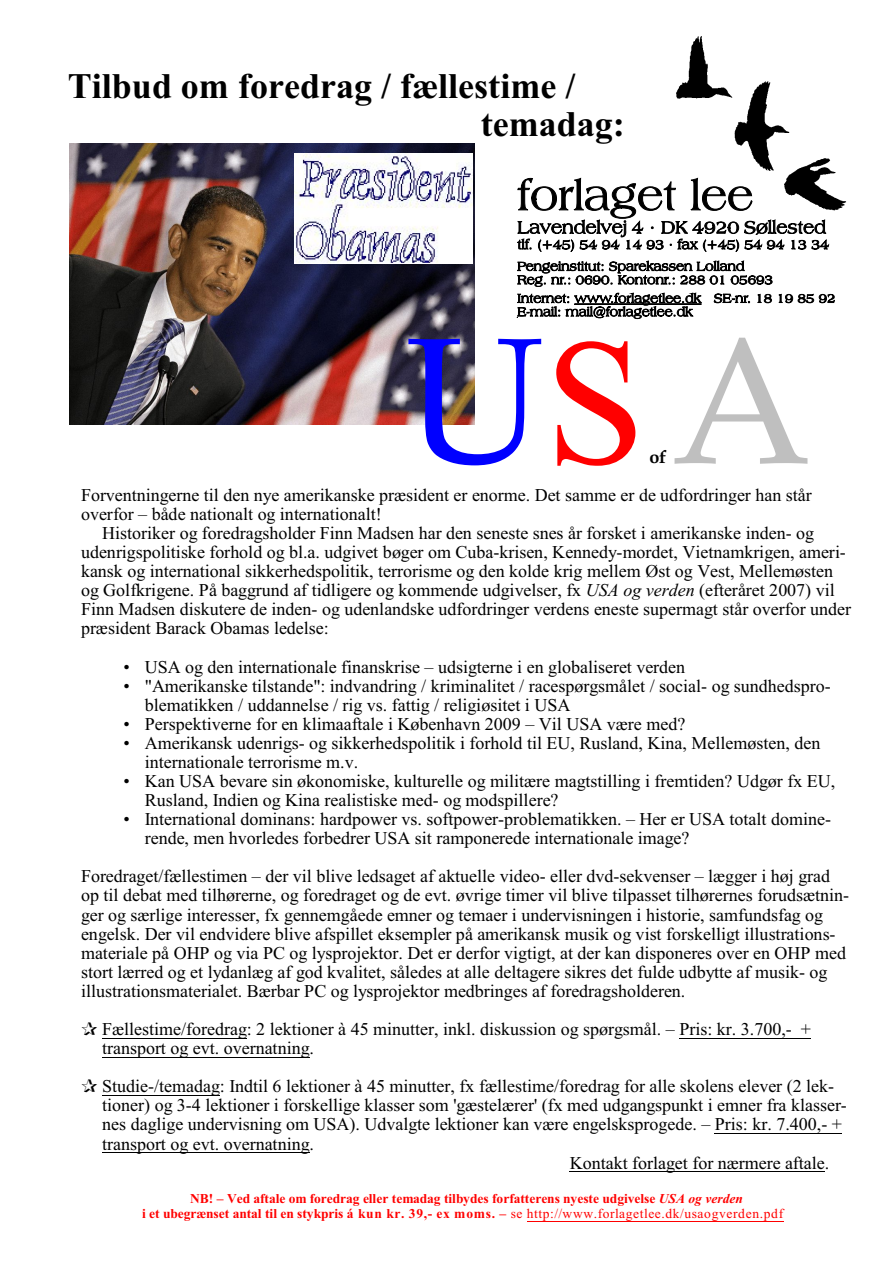
<style>
.page{position:relative;width:894px;height:1263px;background:#fff}
.page>*{position:absolute;margin:0;border:0;box-sizing:border-box;transform-origin:0 0}
.t1{font:179.85px "Book Antiqua";color:#00f}
.t2{font:700 36px/37.8px "Times";color:#000}
.t3{font:18px/19px "Times";color:#000}
.t4{font:700 18px "Book Antiqua";color:#000}
.t5{font:700 13.5px/15.5px "Times";color:#f00;text-align:center}
.s1{font-family:"Times";color:#f00}
.s2{color:#bfbfbf}
.s3{font-style:italic}
.s4{font-weight:400}
</style>
<div class="page">
<img style="left:69px;top:144px;width:406px;height:280px">
<img style="left:676px;top:36px;width:171px;height:175px">
<svg style="left:517px;top:168px;width:312px;height:84px"></svg>
<svg style="left:517px;top:261px;width:255px;height:26px"></svg>
<svg style="left:517px;top:293px;width:184px;height:26px"></svg>
<svg style="left:714px;top:294px;width:36px;height:9px"></svg>
<svg style="left:758px;top:294px;width:14px;height:9px"></svg>
<svg style="left:779px;top:294px;width:56px;height:9px"></svg>
<img style="left:294px;top:154px;width:179px;height:109px">
<hr style="left:102px;top:1038px;width:145px;height:1px;background:#000">
<hr style="left:680px;top:1038px;width:131px;height:1px;background:#000">
<hr style="left:102px;top:1057px;width:208px;height:1px;background:#000">
<hr style="left:102px;top:1095px;width:118px;height:1px;background:#000">
<hr style="left:715px;top:1133px;width:127px;height:1px;background:#000">
<hr style="left:102px;top:1152px;width:208px;height:1px;background:#000">
<hr style="left:570px;top:1171px;width:255px;height:1px;background:#000">
<hr style="left:527px;top:1221px;width:257px;height:1px;background:#f00">
<h2 class="t2" style="left:481px;top:71px;width:146px;text-indent:-413px">Tilbud om foredrag / fællestime / temadag:</h2>
<h1 class="t1" style="left:405px;top:332px;width:408px">U<span class="s1">S</span><span class="s2">A</span></h1>
<p class="t4" style="left:650px;top:450px;width:19px">of</p>
<p class="t3" style="left:81px;top:487px;width:732px">Forventningerne til den nye amerikanske præsident er enorme. Det samme er de udfordringer han står</p>
<p class="t3" style="left:81px;top:506px;width:302px">overfor – både nationalt og internationalt!</p>
<p class="t3" style="left:102px;top:525px;width:713px">Historiker og foredragsholder Finn Madsen har den seneste snes år forsket i amerikanske inden- og</p>
<p class="t3" style="left:81px;top:544px;width:766px">udenrigspolitiske forhold og bl.a. udgivet bøger om Cuba-krisen, Kennedy-mordet, Vietnamkrigen, ameri-</p>
<p class="t3" style="left:81px;top:563px;width:754px">kansk og international sikkerhedspolitik, terrorisme og den kolde krig mellem Øst og Vest, Mellemøsten</p>
<p class="t3" style="left:81px;top:582px;width:755px">og Golfkrigene. På baggrund af tidligere og kommende udgivelser, fx <span class="s3">USA og verden</span> (efteråret 2007) vil</p>
<p class="t3" style="left:81px;top:602px;width:772px">Finn Madsen diskutere de inden- og udenlandske udfordringer verdens eneste supermagt står overfor under</p>
<p class="t3" style="left:81px;top:621px;width:249px">præsident Barack Obamas ledelse:</p>
<p class="t3" style="left:123px;top:659px;width:563px">• USA og den internationale finanskrise – udsigterne i en globaliseret verden</p>
<p class="t3" style="left:145px;top:678px;width:688px;text-indent:-21px">• "Amerikanske tilstande": indvandring / kriminalitet / racespørgsmålet / social- og sundhedspro&shy;blematikken / uddannelse / rig vs. fattig / religiøsitet i USA</p>
<p class="t3" style="left:123px;top:716px;width:563px">• Perspektiverne for en klimaaftale i København 2009 – Vil USA være med?</p>
<p class="t3" style="left:145px;top:735px;width:677px;text-indent:-21px">• Amerikansk udenrigs- og sikkerhedspolitik i forhold til EU, Rusland, Kina, Mellemøsten, den internationale terrorisme m.v.</p>
<p class="t3" style="left:145px;top:773px;width:692px;text-indent:-21px">• Kan USA bevare sin økonomiske, kulturelle og militære magtstilling i fremtiden? Udgør fx EU,<br>Rusland, Indien og Kina realistiske med- og modspillere?</p>
<p class="t3" style="left:145px;top:811px;width:688px;text-indent:-21px">• International dominans: hardpower vs. softpower-problematikken. – Her er USA totalt domine&shy;rende, men hvorledes forbedrer USA sit ramponerede internationale image?</p>
<p class="t3" style="left:81px;top:869px;width:770px">Foredraget/fællestimen – der vil blive ledsaget af aktuelle video- eller dvd-sekvenser – lægger i høj grad op til debat med tilhørerne, og foredraget og de evt. øvrige timer vil blive tilpasset tilhørernes forudsætnin&shy;ger og særlige interesser, fx gennemgåede emner og temaer i undervisningen i historie, samfundsfag og engelsk. Der vil endvidere blive afspillet eksempler på amerikansk musik og vist forskelligt illustrations&shy;materiale på OHP og via PC og lysprojektor. Det er derfor vigtigt, at der kan disponeres over en OHP med stort lærred og et lydanlæg af god kvalitet, således at alle deltagere sikres det fulde udbytte af musik- og illustrationsmaterialet. Bærbar PC og lysprojektor medbringes af foredragsholderen.</p>
<p class="t3" style="left:102px;top:1021px;width:710px;text-indent:-21px">❑ Fællestime/foredrag: 2 lektioner à 45 minutter, inkl. diskussion og spørgsmål. – Pris: kr. 3.700,- + transport og evt. overnatning.</p>
<p class="t3" style="left:81px;top:1078px;width:755px">❑ Studie-/temadag: Indtil 6 lektioner à 45 minutter, fx fællestime/foredrag for alle skolens elever (2 lek-</p>
<p class="t3" style="left:102px;top:1098px;width:746px">tioner) og 3-4 lektioner i forskellige klasser som 'gæstelærer' (fx med udgangspunkt i emner fra klasser-</p>
<p class="t3" style="left:102px;top:1117px;width:741px">nes daglige undervisning om USA). Udvalgte lektioner kan være engelsksprogede. – Pris: kr. 7.400,- +</p>
<p class="t3" style="left:102px;top:1136px;width:213px">transport og evt. overnatning.</p>
<p class="t3" style="left:570px;top:1155px;width:261px">Kontakt forlaget for nærmere aftale.</p>
<p class="t5" style="left:142px;top:1192px;width:643px">NB! – Ved aftale om foredrag eller temadag tilbydes forfatterens nyeste udgivelse <span class="s3">USA og verden<br></span>i et ubegrænset antal til en stykpris á kun kr. 39,- ex moms. – <span class="s4">se http://www.forlagetlee.dk/usaogverden.pdf</span></p>
</div>
